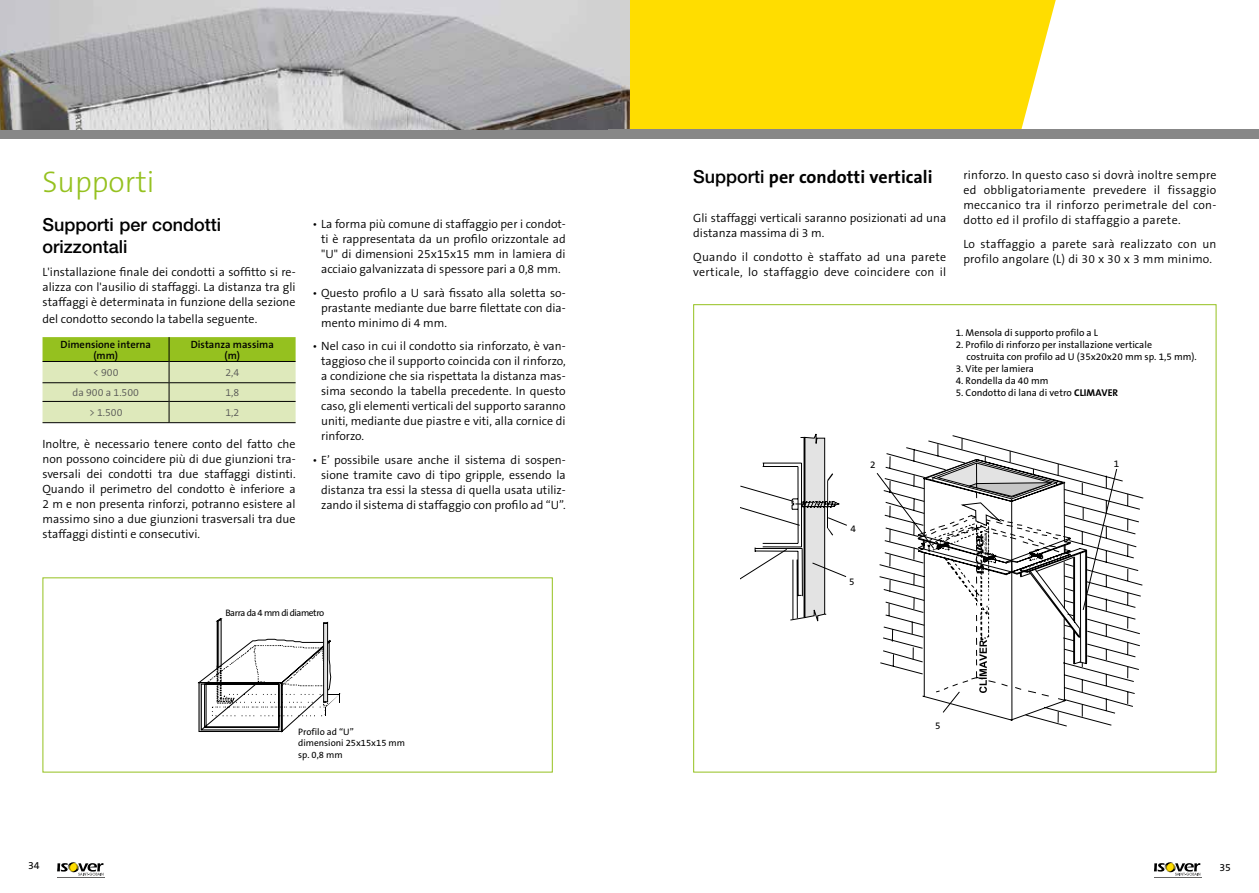
<style>
.page{position:relative;width:1259px;height:893px;background:#fff}
.page>*{position:absolute;margin:0;border:0;box-sizing:border-box;transform-origin:0 0}
.t1{font:300 30px "The Sans B3";color:#95c11f}
.t2{font:500 18px/21.6px "Helvetica Neue LT Std";color:#000}
.t3{font:700 18px "The Sans B7";color:#000}
.t4{font:300 12px/15px "The Sans B4";color:#000;text-align:justify}
.t5{font:300 12px/15px "The Sans B4";letter-spacing:.025em;color:#000}
.t6{font:300 12px/15px "The Sans B4";letter-spacing:.02em;color:#000}
.t7{font:600 10.5px/10.5px "The Sans B6";color:#000;text-align:center}
.t8{font:300 10.5px "The Sans B4";color:#575756}
.t9{font:10.5px "The Sans B5 Plain";color:#000}
.t10{font:9.9px/11.9px "The Sans B5 Plain";color:#000}
.t11{font:9.45px/11.2px "The Sans B5 Plain";color:#000}
.t12{font:9.45px "The Sans B5 Plain";letter-spacing:-.045em;color:#000}
.s1{font-family:"Helvetica Neue LT Std";font-weight:500}
.s2{font-family:"The Sans B7";font-weight:700}
</style>
<div class="page">
<div style="left:629px;top:0;width:431px;height:130px;background:#fd0"></div>
<svg style="left:57px;top:862px;width:46px;height:14px"></svg>
<hr style="left:57px;top:877px;width:47px;height:1px;background:#646363">
<svg style="left:1154px;top:862px;width:46px;height:14px"></svg>
<hr style="left:1154px;top:877px;width:47px;height:1px;background:#646363">
<div style="left:0;top:130px;width:651px;height:9px;background:#878787"></div>
<img style="left:0;top:0;width:629px;height:130px">
<div style="left:608px;top:130px;width:651px;height:9px;background:#878787"></div>
<svg style="left:43px;top:337px;width:253px;height:86px;background:#bfd287"></svg>
<svg style="left:197px;top:618px;width:144px;height:115px"></svg>
<div style="left:693px;top:304px;width:523px;height:468px;background:#fff;border:1px solid #95c11f"></div>
<svg style="left:740px;top:462px;width:377px;height:265px"></svg>
<svg style="left:794px;top:434px;width:347px;height:259px"></svg>
<h1 class="t1" style="left:43px;top:166px;width:114px">Supporti</h1>
<h2 class="t2" style="left:43px;top:214px;width:180px">Supporti per condotti orizzontali</h2>
<p class="t4" style="left:43px;top:265px;width:254px">L'installazione finale dei condotti a soffitto si re&shy;alizza con l'ausilio di staffaggi. La distanza tra gli staffaggi è determinata in funzione della sezione</p>
<p class="t4" style="left:43px;top:311px;width:216px">del condotto secondo la tabella seguente.</p>
<p class="t7" style="left:61px;top:339px;width:92px">Dimensione interna (mm)</p>
<p class="t7" style="left:191px;top:339px;width:85px">Distanza massima (m)</p>
<p class="t8" style="left:93px;top:366px;width:27px">&lt; 900</p>
<p class="t8" style="left:225px;top:366px;width:15px">2,4</p>
<p class="t8" style="left:73px;top:386px;width:68px">da 900 a 1.500</p>
<p class="t8" style="left:225px;top:386px;width:15px">1,8</p>
<p class="t8" style="left:89px;top:406px;width:35px">&gt; 1.500</p>
<p class="t8" style="left:225px;top:406px;width:15px">1,2</p>
<p class="t4" style="left:43px;top:437px;width:254px">Inoltre, è necessario tenere conto del fatto che non possono coincidere più di due giunzioni tra&shy;sversali dei condotti tra due staffaggi distinti.<br>Quando il perimetro del condotto è inferiore a 2 m e non presenta rinforzi, potranno esistere al massimo sino a due giunzioni trasversali tra due staffaggi distinti e consecutivi.</p>
<p class="t4" style="left:321px;top:217px;width:246px;text-indent:-9px">• La forma più comune di staffaggio per i condot&shy;ti è rappresentata da un profilo orizzontale ad "U" di dimensioni 25x15x15 mm in lamiera di acciaio galvanizzata di spessore pari a 0,8 mm.</p>
<p class="t4" style="left:321px;top:285px;width:246px;text-indent:-9px">• Questo profilo a U sarà fissato alla soletta so&shy;prastante mediante due barre filettate con dia&shy;mento minimo di 4 mm.</p>
<p class="t4" style="left:321px;top:339px;width:246px;text-indent:-9px">• Nel caso in cui il condotto sia rinforzato, è van&shy;taggioso che il supporto coincida con il rinforzo, a condizione che sia rispettata la distanza mas&shy;sima secondo la tabella precedente. In questo caso, gli elementi verticali del supporto saranno uniti, mediante due piastre e viti, alla cornice di rinforzo.</p>
<p class="t4" style="left:321px;top:452px;width:246px;text-indent:-9px">• E’ possibile usare anche il sistema di sospen&shy;sione tramite cavo di tipo gripple, essendo la distanza tra essi la stessa di quella usata utiliz&shy;zando il sistema di staffaggio con profilo ad “U”.</p>
<p class="t10" style="left:513px;top:262px;width:7px">3</p>
<p class="t10" style="left:512px;top:285px;width:7px">2</p>
<p class="t10" style="left:513px;top:361px;width:7px">1</p>
<p class="t12" style="left:225px;top:608px;width:101px">Barra da 4 mm di diametro</p>
<p class="t11" style="left:298px;top:727px;width:108px">Profilo ad “U”<br>dimensioni 25x15x15 mm sp. 0,8 mm</p>
<h2 class="t3" style="left:693px;top:168px;width:241px"><span class="s1">Supporti</span> per condotti verticali</h2>
<p class="t4" style="left:693px;top:211px;width:254px">Gli staffaggi verticali saranno posizionati ad una distanza massima di 3 m.</p>
<p class="t5" style="left:693px;top:249px;width:254px">Quando il condotto è staffato ad una parete verticale, lo staffaggio deve coincidere con il</p>
<p class="t4" style="left:963px;top:168px;width:254px">rinforzo. In questo caso si dovrà inoltre sempre ed obbligatoriamente prevedere il fissaggio meccanico tra il rinforzo perimetrale del con&shy;dotto ed il profilo di staffaggio a parete.</p>
<p class="t6" style="left:963px;top:236px;width:254px">Lo staffaggio a parete sarà realizzato con un profilo angolare (L) di 30 x 30 x 3 mm minimo.</p>
<p class="t10" style="left:955px;top:328px;width:144px">1. Mensola di supporto profilo a L</p>
<p class="t10" style="left:966px;top:339px;width:232px;text-indent:-11px">2. Profilo di rinforzo per installazione verticale<br>costruita con profilo ad U (35x20x20 mm sp. 1,5 mm).</p>
<p class="t10" style="left:955px;top:363px;width:80px">3. Vite per lamiera</p>
<p class="t10" style="left:955px;top:375px;width:94px">4. Rondella da 40 mm</p>
<p class="t10" style="left:955px;top:387px;width:164px">5. Condotto di lana di vetro <span class="s2">CLIMAVER</span></p>
<p class="t10" style="left:870px;top:459px;width:7px">2</p>
<p class="t10" style="left:1113px;top:458px;width:7px">1</p>
<p class="t10" style="left:850px;top:524px;width:7px">4</p>
<p class="t10" style="left:849px;top:576px;width:7px">5</p>
<p class="t10" style="left:935px;top:720px;width:7px">5</p>
<p class="t9" style="left:28px;top:860px;width:13px">34</p>
<p class="t9" style="left:1219px;top:862px;width:13px">35</p>
</div>
